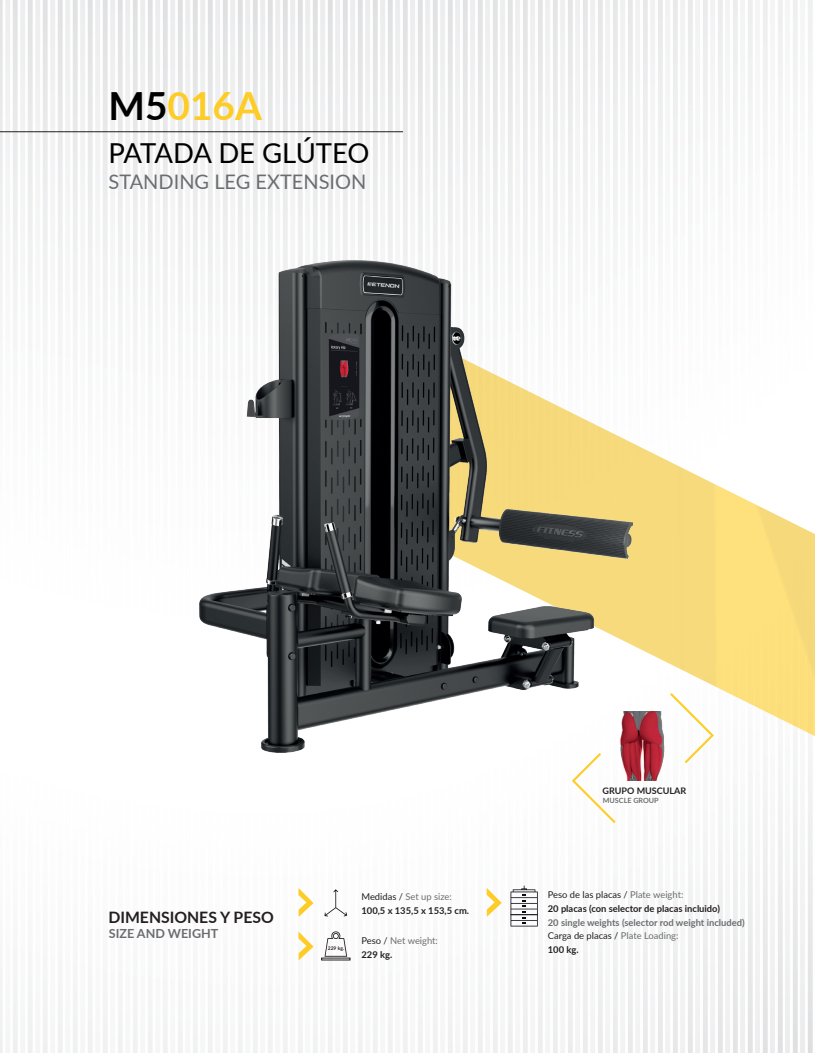
<style>
.page{position:relative;width:815px;height:1053px;background:#fff}
.page>*{position:absolute;margin:0;border:0;box-sizing:border-box;transform-origin:0 0}
.t1{font:700 38.75px "Lato";color:#fecc26}
.t2{font:27.5px "Lato";letter-spacing:-.015em;color:#000001}
.t3{font:20px "Lato";color:#6c6d70}
.t4{font:700 15.75px "Lato";color:#231f20}
.t5{font:700 12.5px "Lato";color:#6c6d70}
.t6{font:700 9.38px/13.8px "Lato";color:#231f20}
.t7{font:700 9.38px/13.8px "Lato";color:#6c6d70}
.t8{font:9.38px/13.8px "Lato";color:#6c6d70}
.t9{font:700 9px "Lato";color:#231f20}
.t10{font:700 7.25px "Lato";color:#6c6d70}
.t11{font:700 5px "Lato";color:#231f20}
.s1{color:#000001}
.s2{font-weight:400}
.s3{font-weight:400;color:#6c6d70}
.s4{color:#231f20}
.s5{font-weight:700;color:#231f20}
.s6{font-weight:400;color:#231f20}
</style>
<div class="page">
<img style="left:0;top:0;width:813px;height:1052px">
<img style="left:632px;top:309px;width:183px;height:435px">
<img style="left:199px;top:260px;width:433px;height:493px">
<hr style="left:0;top:131px;width:403px;height:1px;background:#231f20">
<img style="left:602px;top:711px;width:75px;height:69px">
<svg style="left:570px;top:750px;width:48px;height:75px"></svg>
<svg style="left:668px;top:690px;width:47px;height:75px"></svg>
<svg style="left:298px;top:887px;width:16px;height:29px"></svg>
<svg style="left:298px;top:931px;width:16px;height:29px"></svg>
<svg style="left:324px;top:889px;width:23px;height:27px"></svg>
<svg style="left:325px;top:930px;width:22px;height:26px"></svg>
<svg style="left:487px;top:887px;width:15px;height:29px"></svg>
<svg style="left:510px;top:885px;width:28px;height:41px"></svg>
<h1 class="t1" style="left:108px;top:77px;width:155px"><span class="s1">M5</span>016A</h1>
<h2 class="t2" style="left:108px;top:134px;width:263px">PATADA DE GLÚTEO</h2>
<h3 class="t3" style="left:108px;top:168px;width:259px">STANDING LEG EXTENSION</h3>
<h3 class="t4" style="left:108px;top:905px;width:167px">DIMENSIONES Y PESO</h3>
<h3 class="t5" style="left:109px;top:924px;width:111px">SIZE AND WEIGHT</h3>
<p class="t11" style="left:328px;top:944px;width:18px">229 kg.</p>
<p class="t6" style="left:361px;top:889px;width:109px"><span class="s2">Medidas /</span> <span class="s3">Set up size:<br></span>100,5 x 135,5 x 153,5 cm.</p>
<p class="t8" style="left:361px;top:933px;width:78px"><span class="s4">Peso /</span> Net weight:<br><span class="s5">229 kg.</span></p>
<p class="t9" style="left:603px;top:783px;width:85px">GRUPO MUSCULAR</p>
<p class="t10" style="left:603px;top:794px;width:57px">MUSCLE GROUP</p>
<p class="t6" style="left:548px;top:887px;width:174px"><span class="s2">Peso de las placas /</span> <span class="s3">Plate weight:<br></span>20 placas (con selector de placas incluido)</p>
<p class="t7" style="left:548px;top:914px;width:198px">20 single weights (selector rod weight included)<br><span class="s6">Carga de placas /</span> <span class="s2">Plate Loading:<br></span><span class="s4">100 kg.</span></p>
</div>
